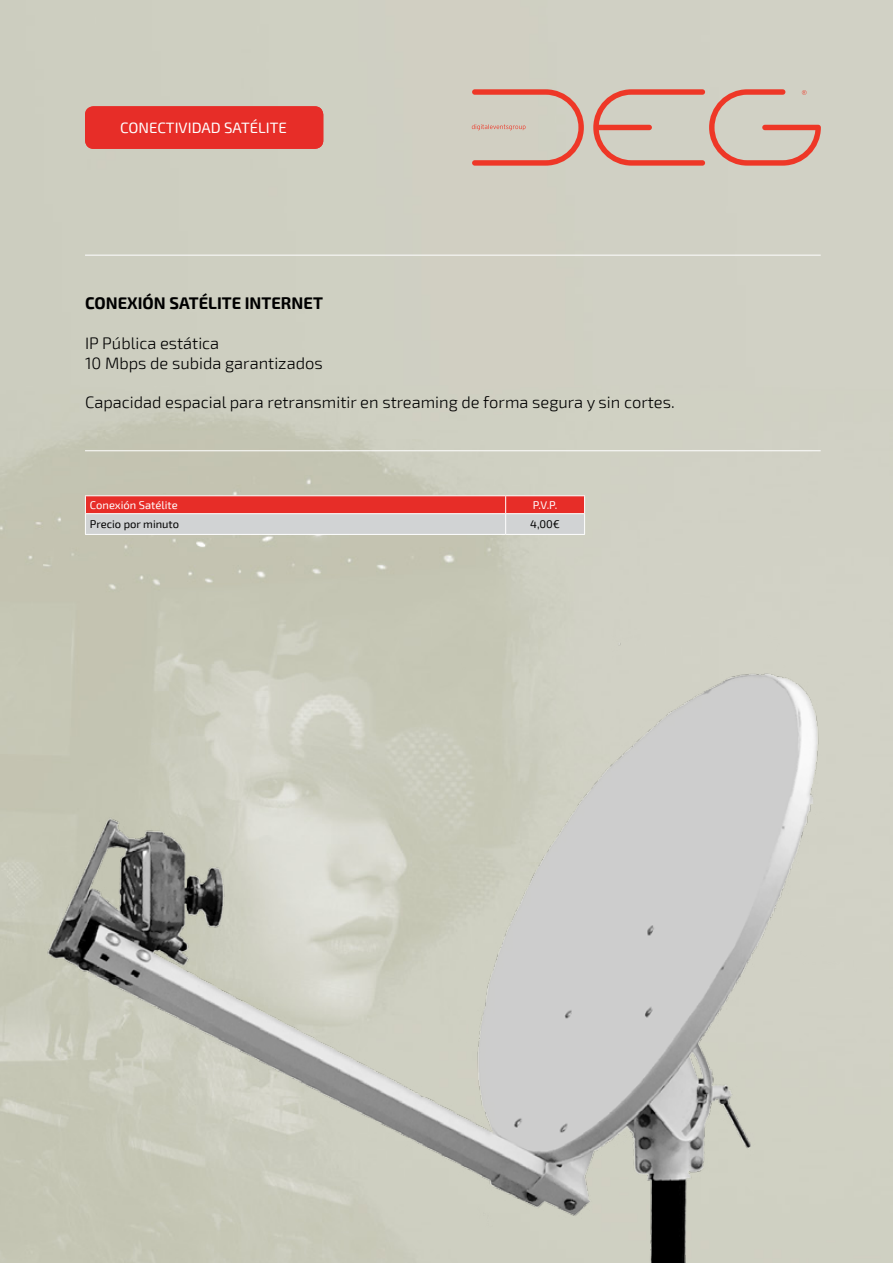
<style>
.page{position:relative;width:893px;height:1263px;background:#fff}
.page>*{position:absolute;margin:0;border:0;box-sizing:border-box;transform-origin:0 0}
.t1{font:300 16.5px/19.8px "Exo 2";color:#000}
.t2{font:700 16.5px "Exo 2";color:#000}
.t3{font:15px "Exo 2";color:#fff}
.t4{font:11.1px "Exo 2";color:#fff}
.t5{font:11.1px "Exo 2";color:#000}
</style>
<div class="page">
<img style="left:0;top:0;width:893px;height:1263px">
<hr style="left:85px;top:495px;width:421px;height:1px;background:#fff">
<hr style="left:506px;top:495px;width:79px;height:1px;background:#fff">
<svg style="left:85px;top:496px;width:500px;height:38px;background:#dc8c8b"></svg>
<hr style="left:85px;top:534px;width:421px;height:1px;background:#fff">
<hr style="left:506px;top:534px;width:79px;height:1px;background:#fff">
<hr style="left:85px;top:255px;width:736px;height:1px;background:#fff">
<hr style="left:85px;top:450px;width:736px;height:1px;background:#fff">
<img style="left:9px;top:636px;width:884px;height:627px">
<svg style="left:472px;top:89px;width:349px;height:77px;background:#d5b4a8"></svg>
<div style="left:85px;top:106px;width:238px;height:43px;background:#e72d28;border-radius:9px"></div>
<p class="t3" style="left:120px;top:118px;width:168px">CONECTIVIDAD SATÉLITE</p>
<p class="t2" style="left:85px;top:293px;width:239px">CONEXIÓN SATÉLITE INTERNET</p>
<p class="t1" style="left:85px;top:332px;width:239px">IP Pública estática<br>10 Mbps de subida garantizados</p>
<p class="t1" style="left:85px;top:392px;width:591px">Capacidad espacial para retransmitir en streaming de forma segura y sin cortes.</p>
<p class="t4" style="left:90px;top:497px;width:89px">Conexión Satélite</p>
<p class="t4" style="left:533px;top:497px;width:26px">P.V.P.</p>
<p class="t5" style="left:90px;top:517px;width:91px">Precio por minuto</p>
<p class="t5" style="left:530px;top:517px;width:31px">4,00€</p>
</div>
